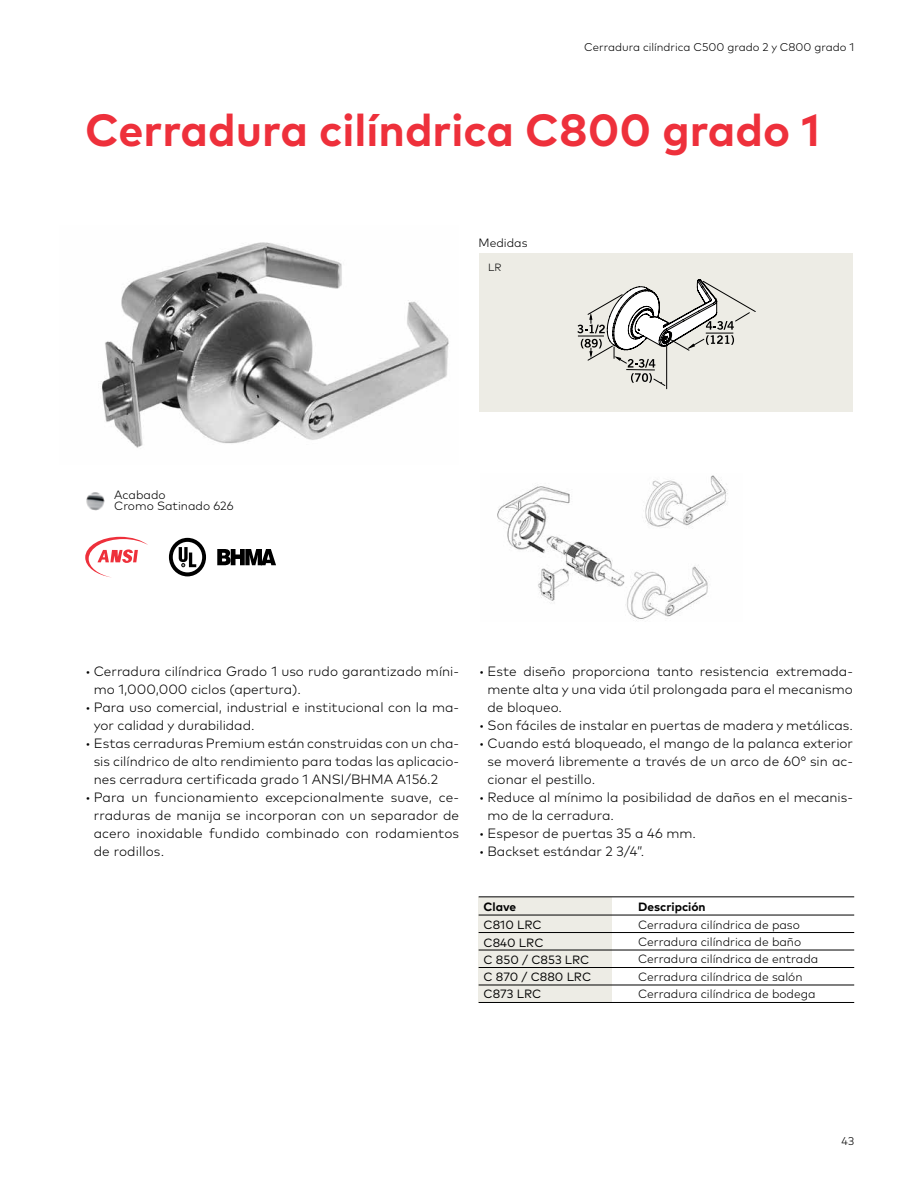
<style>
.page{position:relative;width:918px;height:1188px;background:#fff}
.page>*{position:absolute;margin:0;border:0;box-sizing:border-box;transform-origin:0 0}
.t1{font:700 45px "Mark Pro";color:#ee303b}
.t2{font:300 13.5px/18px "Mark Pro";color:#000;text-align:justify}
.t3{font:300 12px/17.2px "Mark Pro";color:#000}
.t4{font:12px/17.2px "Mark Pro";color:#000}
.t5{font:700 12px "Mark Pro";color:#000}
.t6{font:300 11.25px "Mark Pro";color:#000}
.t7{font:300 10.5px "Mark Pro";color:#000}
</style>
<div class="page">
<img style="left:101px;top:242px;width:348px;height:206px">
<div style="left:479px;top:897px;width:133px;height:106px;background:#edece5"></div>
<hr style="left:479px;top:897px;width:375px;height:1px;background:#000">
<hr style="left:479px;top:915px;width:375px;height:1px;background:#000">
<hr style="left:479px;top:950px;width:375px;height:1px;background:#000">
<hr style="left:479px;top:1002px;width:375px;height:1px;background:#000">
<hr style="left:479px;top:932px;width:375px;height:1px;background:#000">
<hr style="left:479px;top:967px;width:375px;height:1px;background:#000">
<hr style="left:479px;top:985px;width:375px;height:1px;background:#000">
<div style="left:480px;top:254px;width:373px;height:158px;background:#edece5"></div>
<img style="left:497px;top:475px;width:231px;height:146px">
<svg style="left:577px;top:279px;width:179px;height:110px"></svg>
<img style="left:86px;top:492px;width:19px;height:19px">
<svg style="left:169px;top:538px;width:37px;height:38px"></svg>
<svg style="left:217px;top:549px;width:59px;height:16px"></svg>
<svg style="left:85px;top:537px;width:63px;height:40px"></svg>
<p class="t6" style="left:584px;top:39px;width:271px">Cerradura cilíndrica C500 grado 2 y C800 grado 1</p>
<h1 class="t1" style="left:85px;top:96px;width:736px">Cerradura cilíndrica C800 grado 1</h1>
<p class="t3" style="left:479px;top:233px;width:50px">Medidas</p>
<p class="t7" style="left:488px;top:260px;width:15px">LR</p>
<p class="t3" style="left:114px;top:489px;width:121px;line-height:10.5px">Acabado<br>Cromo Satinado 626</p>
<p class="t2" style="left:94px;top:662px;width:367px;text-indent:-9px">• Cerradura cilíndrica Grado 1 uso rudo garantizado míni&shy;mo 1,000,000 ciclos (apertura).</p>
<p class="t2" style="left:94px;top:698px;width:367px;text-indent:-9px">• Para uso comercial, industrial e institucional con la ma&shy;yor calidad y durabilidad.</p>
<p class="t2" style="left:94px;top:734px;width:367px;text-indent:-9px">• Estas cerraduras Premium están construidas con un cha&shy;sis cilíndrico de alto rendimiento para todas las aplicacio&shy;nes cerradura certificada grado 1 ANSI/BHMA A156.2</p>
<p class="t2" style="left:94px;top:788px;width:367px;text-indent:-9px">• Para un funcionamiento excepcionalmente suave, ce&shy;rraduras de manija se incorporan con un separador de acero inoxidable fundido combinado con rodamientos de rodillos.</p>
<p class="t2" style="left:488px;top:662px;width:367px;text-indent:-9px">• Este diseño proporciona tanto resistencia extremada&shy;mente alta y una vida útil prolongada para el mecanismo de bloqueo.</p>
<p class="t2" style="left:479px;top:716px;width:376px">• Son fáciles de instalar en puertas de madera y metálicas.</p>
<p class="t2" style="left:488px;top:734px;width:367px;text-indent:-9px">• Cuando está bloqueado, el mango de la palanca exterior se moverá libremente a través de un arco de 60° sin ac&shy;cionar el pestillo.</p>
<p class="t2" style="left:488px;top:788px;width:367px;text-indent:-9px">• Reduce al mínimo la posibilidad de daños en el mecanis&shy;mo de la cerradura.</p>
<p class="t2" style="left:479px;top:824px;width:219px">• Espesor de puertas 35 a 46 mm.</p>
<p class="t2" style="left:479px;top:842px;width:167px">• Backset estándar 2 3/4”.</p>
<p class="t5" style="left:484px;top:897px;width:34px">Clave</p>
<p class="t5" style="left:638px;top:897px;width:69px">Descripción</p>
<p class="t4" style="left:484px;top:915px;width:109px">C810 LRC<br>C840 LRC<br>C 850 / C853 LRC<br>C 870 / C880 LRC<br>C873 LRC</p>
<p class="t3" style="left:638px;top:915px;width:182px">Cerradura cilíndrica de paso<br>Cerradura cilíndrica de baño<br>Cerradura cilíndrica de entrada<br>Cerradura cilíndrica de salón<br>Cerradura cilíndrica de bodega</p>
<p class="t6" style="left:842px;top:1133px;width:14px">43</p>
</div>
